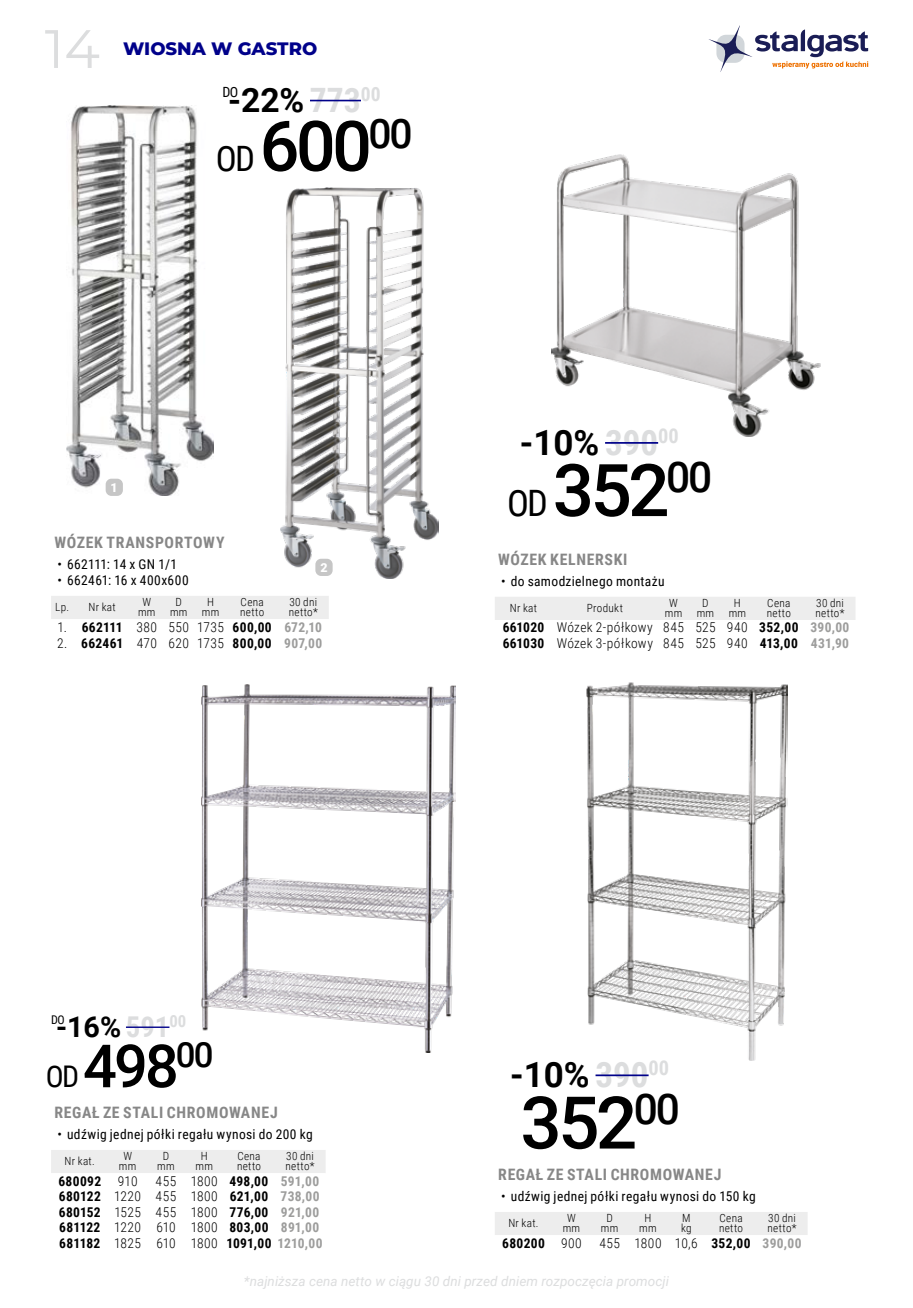
<style>
.page{position:relative;width:913px;height:1308px;background:#fff}
.page>*{position:absolute;margin:0;border:0;box-sizing:border-box;transform-origin:0 0}
.t1{font:500 72.67px "Roboto";letter-spacing:-.05em;color:#000}
.t2{font:500 69.98px "Roboto";color:#000}
.t3{font:500 59.62px "Roboto";color:#000}
.t4{font:54px "Montserrat";color:#dcddde}
.t5{font:700 34.88px "Roboto";color:#000}
.t6{font:500 34.88px "Roboto";color:#000}
.t7{font:700 33.52px "Roboto";color:#000}
.t8{font:700 28.57px "Roboto";color:#000}
.t9{font:800 18px "Montserrat";color:#00018a}
.t10{font:700 15.75px "Roboto Condensed";letter-spacing:.04em;color:#878787}
.t11{font:13.95px "Roboto Condensed";color:#000}
.t12{font:300 13.5px/15.5px "Roboto Condensed";letter-spacing:.03em;color:#000}
.t13{font:700 13.5px/15.5px "Roboto Condensed";letter-spacing:.025em;color:#000}
.t14{font:13.5px "Roboto Condensed";letter-spacing:.03em;color:#000}
.t15{font:italic 13.5px "Roboto";letter-spacing:.005em;color:#dcddde}
.t16{font:900 12.38px "Roboto";color:#fff}
.t17{font:11.92px "Roboto Condensed";color:#000}
.t18{font:300 11.25px/10.1px "Roboto Condensed";letter-spacing:.025em;color:#000;text-align:center}
.s1{font-family:"Roboto Condensed";color:#dcddde}
.s2{font-family:"Roboto Condensed";font-weight:400;font-size:34.88px}
.s3{font-weight:700}
.s4{font-weight:700;color:#9d9d9c}
.s5{font-family:"Roboto Condensed";font-weight:400;font-size:36.45px}
.s6{font-family:"Roboto Condensed";font-weight:400;font-size:29.93px}
.s7{font-weight:300}
.s8{color:#9d9d9c}
</style>
<div class="page">
<svg style="left:708px;top:26px;width:159px;height:46px"></svg>
<img style="left:551px;top:154px;width:269px;height:282px">
<img style="left:66px;top:105px;width:147px;height:391px">
<img style="left:280px;top:187px;width:158px;height:391px">
<img style="left:202px;top:684px;width:253px;height:368px">
<img style="left:586px;top:682px;width:201px;height:378px">
<div style="left:106px;top:479px;width:17px;height:17px;background:#c6c6c6;border-radius:6px"></div>
<div style="left:315px;top:559px;width:17px;height:17px;background:#c6c6c6;border-radius:6px"></div>
<div style="left:495px;top:597px;width:360px;height:23px;background:#ededed"></div>
<div style="left:51px;top:596px;width:277px;height:23px;background:#ededed"></div>
<div style="left:51px;top:1150px;width:274px;height:23px;background:#ededed"></div>
<div style="left:495px;top:1212px;width:312px;height:23px;background:#ededed"></div>
<hr style="left:604px;top:442px;width:53px;height:2px;background:#00018a">
<hr style="left:595px;top:1074px;width:53px;height:2px;background:#00018a">
<hr style="left:126px;top:1026px;width:43px;height:2px;background:#00018a">
<hr style="left:310px;top:100px;width:51px;height:1px;background:#00018a">
<h3 class="t4" style="left:45px;top:12px;width:57px">14</h3>
<h3 class="t9" style="left:123px;top:36px;width:195px">WIOSNA W GASTRO</h3>
<h3 class="t7" style="left:228px;top:76px;width:154px">-22% <span class="s1">773</span><sup>00</sup></h3>
<p class="t11" style="left:222px;top:82px;width:17px">DO</p>
<h2 class="t2" style="left:216px;top:97px;width:198px"><span class="s2">OD</span> 600<sup>00</sup></h2>
<p class="t16" style="left:110px;top:478px;width:9px">1</p>
<p class="t10" style="left:54px;top:531px;width:171px">WÓZEK TRANSPORTOWY</p>
<p class="t14" style="left:57px;top:554px;width:121px">• 662111: 14 x GN 1/1</p>
<p class="t14" style="left:57px;top:570px;width:133px">• 662461: 16 x 400x600</p>
<p class="t16" style="left:320px;top:558px;width:9px">2</p>
<p class="t18" style="left:55px;top:601px;width:62px">Lp. Nr kat</p>
<p class="t18" style="left:138px;top:596px;width:19px">W mm</p>
<p class="t18" style="left:170px;top:596px;width:19px">D mm</p>
<p class="t18" style="left:202px;top:596px;width:19px">H mm</p>
<p class="t18" style="left:240px;top:596px;width:25px;text-align:left">Cena netto</p>
<p class="t18" style="left:288px;top:596px;width:31px;text-align:left">30 dni netto*</p>
<p class="t12" style="left:57px;top:619px;width:266px">1. <span class="s3">662111</span> 380 550 1735 <span class="s3">600,00</span> <span class="s4">672,10</span></p>
<p class="t12" style="left:57px;top:635px;width:266px">2. <span class="s3">662461</span> 470 620 1735 <span class="s3">800,00</span> <span class="s4">907,00</span></p>
<h3 class="t5" style="left:519px;top:418px;width:160px">-10% <span class="s1">390</span><sup>00</sup></h3>
<h1 class="t1" style="left:507px;top:439px;width:206px"><span class="s5">OD</span> 352<sup>00</sup></h1>
<p class="t10" style="left:498px;top:548px;width:131px">WÓZEK KELNERSKI</p>
<p class="t14" style="left:501px;top:571px;width:165px">• do samodzielnego montażu</p>
<p class="t18" style="left:509px;top:602px;width:29px">Nr kat</p>
<p class="t18" style="left:586px;top:602px;width:38px">Produkt</p>
<p class="t18" style="left:664px;top:597px;width:19px">W mm</p>
<p class="t18" style="left:696px;top:597px;width:19px">D mm</p>
<p class="t18" style="left:728px;top:597px;width:19px">H mm</p>
<p class="t18" style="left:766px;top:597px;width:25px;text-align:left">Cena netto</p>
<p class="t18" style="left:815px;top:597px;width:31px;text-align:left">30 dni netto*</p>
<p class="t12" style="left:502px;top:619px;width:348px"><span class="s3">661020</span> Wózek 2-półkowy 845 525 940 <span class="s3">352,00</span> <span class="s4">390,00<br></span><span class="s3">661030</span> Wózek 3-półkowy 845 525 940 <span class="s3">413,00</span> <span class="s4">431,90</span></p>
<h3 class="t8" style="left:56px;top:1006px;width:132px">-16% <span class="s1">591</span><sup>00</sup></h3>
<p class="t17" style="left:51px;top:1011px;width:15px">DO</p>
<h3 class="t3" style="left:46px;top:1024px;width:135px"><span class="s6">OD</span> 498</h3>
<h3 class="t6" style="left:176px;top:1030px;width:39px">00</h3>
<p class="t10" style="left:54px;top:1101px;width:224px">REGAŁ ZE STALI CHROMOWANEJ</p>
<p class="t14" style="left:57px;top:1124px;width:256px">• udźwig jednej półki regału wynosi do 200 kg</p>
<p class="t18" style="left:65px;top:1155px;width:32px">Nr kat.</p>
<p class="t18" style="left:119px;top:1150px;width:19px">W mm</p>
<p class="t18" style="left:157px;top:1150px;width:19px">D mm</p>
<p class="t18" style="left:195px;top:1150px;width:19px">H mm</p>
<p class="t18" style="left:237px;top:1150px;width:25px;text-align:left">Cena netto</p>
<p class="t18" style="left:285px;top:1150px;width:31px;text-align:left">30 dni netto*</p>
<p class="t13" style="left:58px;top:1172px;width:81px">680092 <span class="s7">910</span></p>
<p class="t13" style="left:59px;top:1172px;width:265px;text-indent:97px"><span class="s7">455 1800</span> 498,00 <span class="s8">591,00<br></span>680122 <span class="s7">1220 455 1800</span> 621,00 <span class="s8">738,00<br></span>680152 <span class="s7">1525 455 1800</span> 776,00 <span class="s8">921,00<br></span>681122 <span class="s7">1220 610 1800</span> 803,00 <span class="s8">891,00<br></span>681182 <span class="s7">1825 610 1800</span> 1091,00 <span class="s8">1210,00</span></p>
<h3 class="t5" style="left:510px;top:1050px;width:160px">-10% <span class="s1">390</span><sup>00</sup></h3>
<h1 class="t1" style="left:520px;top:1071px;width:161px">352<sup>00</sup></h1>
<p class="t10" style="left:498px;top:1163px;width:224px">REGAŁ ZE STALI CHROMOWANEJ</p>
<p class="t14" style="left:501px;top:1186px;width:256px">• udźwig jednej półki regału wynosi do 150 kg</p>
<p class="t18" style="left:508px;top:1217px;width:32px">Nr kat.</p>
<p class="t18" style="left:562px;top:1212px;width:19px">W mm</p>
<p class="t18" style="left:600px;top:1212px;width:19px">D mm</p>
<p class="t18" style="left:639px;top:1212px;width:19px">H mm</p>
<p class="t18" style="left:680px;top:1212px;width:12px;text-align:left">M kg</p>
<p class="t18" style="left:718px;top:1212px;width:25px;text-align:left">Cena netto</p>
<p class="t18" style="left:767px;top:1212px;width:31px;text-align:left">30 dni netto*</p>
<p class="t13" style="left:502px;top:1234px;width:81px">680200 <span class="s7">900</span></p>
<p class="t12" style="left:599px;top:1234px;width:204px">455 1800 10,6 <span class="s3">352,00</span> <span class="s4">390,00</span></p>
<p class="t15" style="left:244px;top:1272px;width:426px">*najniższa cena netto w ciągu 30 dni przed dniem rozpoczęcia promocji</p>
</div>
